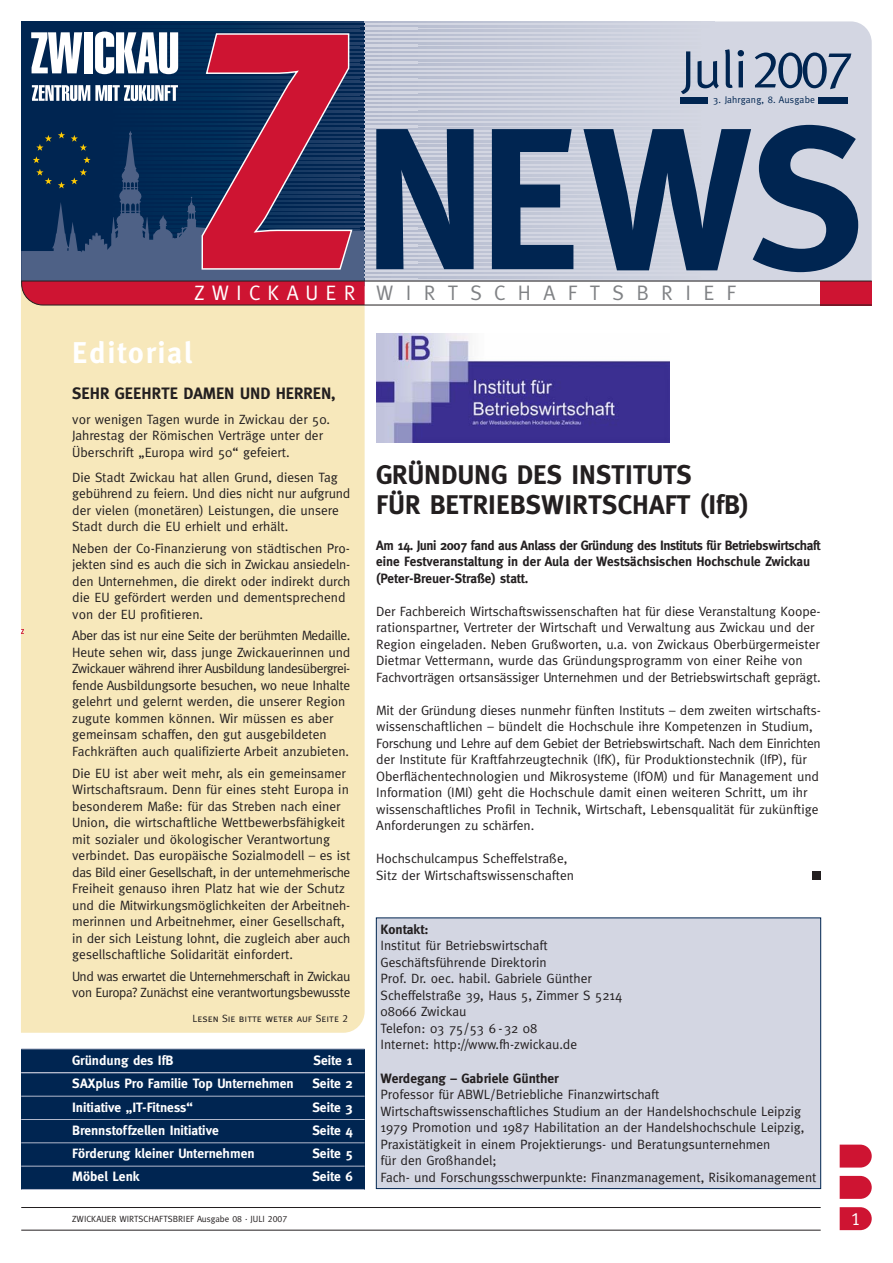
<style>
.page{position:relative;width:893px;height:1263px;background:#fff}
.page>*{position:absolute;margin:0;border:0;box-sizing:border-box;transform-origin:0 0}
.t1{font:700 201.45px "Meta";color:#002551}
.t2{font:52.5px "Meta";color:#002551}
.t3{font:700 30px "Meta";letter-spacing:.065em;color:#fff}
.t4{font:700 27px/30px "Meta";letter-spacing:.005em;color:#231f20}
.t5{font:21px "Meta";letter-spacing:.585em;color:#808285}
.t6{font:18px "Meta Caps";color:#fff}
.t7{font:700 16.5px "Meta";color:#231f20}
.t8{font:13.5px/16.5px "Meta";color:#231f20}
.t9{font:700 13.5px "Meta";color:#fff}
.t10{font:700 13.5px/16.5px "Meta";letter-spacing:-.005em;color:#231f20}
.t11{font:13.5px/16.5px "Meta";letter-spacing:-.03em;color:#231f20}
.t12{font:10.5px "Meta Caps";color:#231f20}
.t13{font:9.75px "Meta";letter-spacing:.02em;color:#002551}
.t14{font:9px "Meta";color:#231f20}
.s1{font-family:"Meta Caps"}
.s2{color:#fff}
.s3{font-weight:700}
</style>
<div class="page">
<div style="left:21px;top:306px;width:344px;height:727px;background:#f7e8bb"></div>
<hr style="left:21px;top:1207px;width:800px;height:1px;background:#231f20">
<hr style="left:21px;top:1230px;width:800px;height:1px;background:#231f20">
<svg style="left:840px;top:1207px;width:32px;height:23px"></svg>
<svg style="left:840px;top:1176px;width:32px;height:23px"></svg>
<svg style="left:840px;top:1144px;width:32px;height:23px"></svg>
<svg style="left:21px;top:629px;width:3px;height:5px"></svg>
<svg style="left:21px;top:21px;width:851px;height:285px"></svg>
<div style="left:376px;top:918px;width:445px;height:271px;background:#d3d6e2;border:1px solid #002551"></div>
<div style="left:21px;top:1049px;width:344px;height:140px;background:#002551"></div>
<hr style="left:21px;top:1189px;width:344px;height:1px;background:#b3b9cc">
<hr style="left:21px;top:1166px;width:344px;height:1px;background:#b3b9cc">
<hr style="left:21px;top:1142px;width:344px;height:1px;background:#b3b9cc">
<hr style="left:21px;top:1119px;width:344px;height:1px;background:#b3b9cc">
<hr style="left:21px;top:1096px;width:344px;height:1px;background:#b3b9cc">
<hr style="left:21px;top:1072px;width:344px;height:1px;background:#b3b9cc">
<hr style="left:21px;top:1048px;width:344px;height:1px;background:#b3b9cc">
<div style="left:680px;top:97px;width:28px;height:7px;background:#002551"></div>
<div style="left:818px;top:97px;width:30px;height:7px;background:#002551"></div>
<div style="left:812px;top:871px;width:9px;height:9px;background:#231f20"></div>
<img style="left:376px;top:333px;width:293px;height:109px">
<p class="t2" style="left:681px;top:48px;width:174px">Juli<span class="s1">2007</span></p>
<p class="t13" style="left:713px;top:96px;width:104px">3. Jahrgang, 8. Ausgabe</p>
<p class="t1" style="left:362px;top:118px;width:505px">NEWS</p>
<p class="t5" style="left:194px;top:285px;width:543px"><span class="s2">ZWICKAUER</span> WIRTSCHAFTSBRIEF</p>
<p class="t3" style="left:72px;top:341px;width:122px">Editorial</p>
<p class="t7" style="left:72px;top:386px;width:265px">SEHR GEEHRTE DAMEN UND HERREN,</p>
<p class="t8" style="left:72px;top:412px;width:259px">vor wenigen Tagen wurde in Zwickau der 50.<br>Jahrestag der Römischen Verträge unter der<br>Überschrift „Europa wird 50“ gefeiert.</p>
<p class="t8" style="left:72px;top:470px;width:280px">Die Stadt Zwickau hat allen Grund, diesen Tag gebührend zu feiern. Und dies nicht nur aufgrund der vielen (monetären) Leistungen, die unsere Stadt durch die EU erhielt und erhält.</p>
<p class="t8" style="left:72px;top:541px;width:280px">Neben der Co-Finanzierung von städtischen Pro&shy;jekten sind es auch die sich in Zwickau ansiedeln&shy;den Unternehmen, die direkt oder indirekt durch die EU gefördert werden und dementsprechend von der EU profitieren.</p>
<p class="t8" style="left:72px;top:628px;width:280px">Aber das ist nur eine Seite der berühmten Medaille.<br>Heute sehen wir, dass junge Zwickauerinnen und Zwickauer während ihrer Ausbildung landesübergrei&shy;fende Ausbildungsorte besuchen, wo neue Inhalte gelehrt und gelernt werden, die unserer Region zugute kommen können. Wir müssen es aber gemeinsam schaffen, den gut ausgebildeten Fachkräften auch qualifizierte Arbeit anzubieten.</p>
<p class="t8" style="left:72px;top:765px;width:280px">Die EU ist aber weit mehr, als ein gemeinsamer Wirtschaftsraum. Denn für eines steht Europa in besonderem Maße: für das Streben nach einer Union, die wirtschaftliche Wettbewerbsfähigkeit mit sozialer und ökologischer Verantwortung verbindet. Das europäische Sozialmodell – es ist das Bild einer Gesellschaft, in der unternehmerische Freiheit genauso ihren Platz hat wie der Schutz und die Mitwirkungsmöglichkeiten der Arbeitneh&shy;merinnen und Arbeitnehmer, einer Gesellschaft, in der sich Leistung lohnt, die zugleich aber auch gesellschaftliche Solidarität einfordert.</p>
<p class="t11" style="left:72px;top:968px;width:280px">Und was erwartet die Unternehmerschaft in Zwickau von Europa? Zunächst eine verantwortungsbewusste</p>
<p class="t12" style="left:193px;top:1012px;width:157px">Lesen Sie bitte weter auf Seite 2</p>
<p class="t9" style="left:72px;top:1055px;width:103px">Gründung des IfB</p>
<p class="t9" style="left:314px;top:1055px;width:41px">Seite 1</p>
<p class="t9" style="left:72px;top:1078px;width:223px">SAXplus Pro Familie Top Unternehmen</p>
<p class="t9" style="left:312px;top:1078px;width:42px">Seite 2</p>
<p class="t9" style="left:72px;top:1101px;width:122px">Initiative „IT-Fitness“</p>
<p class="t9" style="left:312px;top:1101px;width:42px">Seite 3</p>
<p class="t9" style="left:72px;top:1124px;width:148px">Brennstoffzellen Initiative</p>
<p class="t9" style="left:312px;top:1124px;width:42px">Seite 4</p>
<p class="t9" style="left:72px;top:1147px;width:184px">Förderung kleiner Unternehmen</p>
<p class="t9" style="left:312px;top:1147px;width:42px">Seite 5</p>
<p class="t9" style="left:72px;top:1170px;width:69px">Möbel Lenk</p>
<p class="t9" style="left:312px;top:1170px;width:42px">Seite 6</p>
<p class="t4" style="left:376px;top:461px;width:374px">GRÜNDUNG DES INSTITUTS<br>FÜR BETRIEBSWIRTSCHAFT (IfB)</p>
<p class="t10" style="left:376px;top:538px;width:446px">Am 14. Juni 2007 fand aus Anlass der Gründung des Instituts für Betriebswirtschaft eine Festveranstaltung in der Aula der Westsächsischen Hochschule Zwickau (Peter-Breuer-Straße) statt.</p>
<p class="t8" style="left:376px;top:604px;width:446px">Der Fachbereich Wirtschaftswissenschaften hat für diese Veranstaltung Koope&shy;rationspartner, Vertreter der Wirtschaft und Verwaltung aus Zwickau und der Region eingeladen. Neben Grußworten, u.a. von Zwickaus Oberbürgermeister Dietmar Vettermann, wurde das Gründungsprogramm von einer Reihe von Fachvorträgen ortsansässiger Unternehmen und der Betriebswirtschaft geprägt.</p>
<p class="t8" style="left:376px;top:703px;width:446px">Mit der Gründung dieses nunmehr fünften Instituts – dem zweiten wirtschafts&shy;wissenschaftlichen – bündelt die Hochschule ihre Kompetenzen in Studium, Forschung und Lehre auf dem Gebiet der Betriebswirtschaft. Nach dem Einrichten der Institute für Kraftfahrzeugtechnik (IfK), für Produktionstechnik (IfP), für Oberflächentechnologien und Mikrosysteme (IfOM) und für Management und Information (IMI) geht die Hochschule damit einen weiteren Schritt, um ihr wissenschaftliches Profil in Technik, Wirtschaft, Lebensqualität für zukünftige Anforderungen zu schärfen.</p>
<p class="t8" style="left:376px;top:851px;width:199px">Hochschulcampus Scheffelstraße,<br>Sitz der Wirtschaftswissenschaften</p>
<p class="t8" style="left:381px;top:922px;width:243px"><span class="s3">Kontakt:<br></span>Institut für Betriebswirtschaft<br>Geschäftsführende Direktorin<br>Prof. Dr. oec. habil. Gabriele Günther<br>Scheffelstraße 39, Haus 5, Zimmer S 5214<br>08066 Zwickau<br>Telefon: 03 75/53 6 -32 08<br>Internet: http://www.fh-zwickau.de</p>
<p class="t8" style="left:381px;top:1070px;width:437px"><span class="s3">Werdegang – Gabriele Günther<br></span>Professor für ABWL/Betriebliche Finanzwirtschaft Wirtschaftswissenschaftliches Studium an der Handelshochschule Leipzig 1979 Promotion und 1987 Habilitation an der Handelshochschule Leipzig, Praxistätigkeit in einem Projektierungs- und Beratungsunternehmen<br>für den Großhandel;<br>Fach- und Forschungsschwerpunkte: Finanzmanagement, Risikomanagement</p>
<p class="t14" style="left:72px;top:1215px;width:216px">ZWICKAUER WIRTSCHAFTSBRIEF Ausgabe <span class="s1">08</span> · JULI <span class="s1">2007</span></p>
<p class="t6" style="left:851px;top:1208px;width:11px">1</p>
</div>
